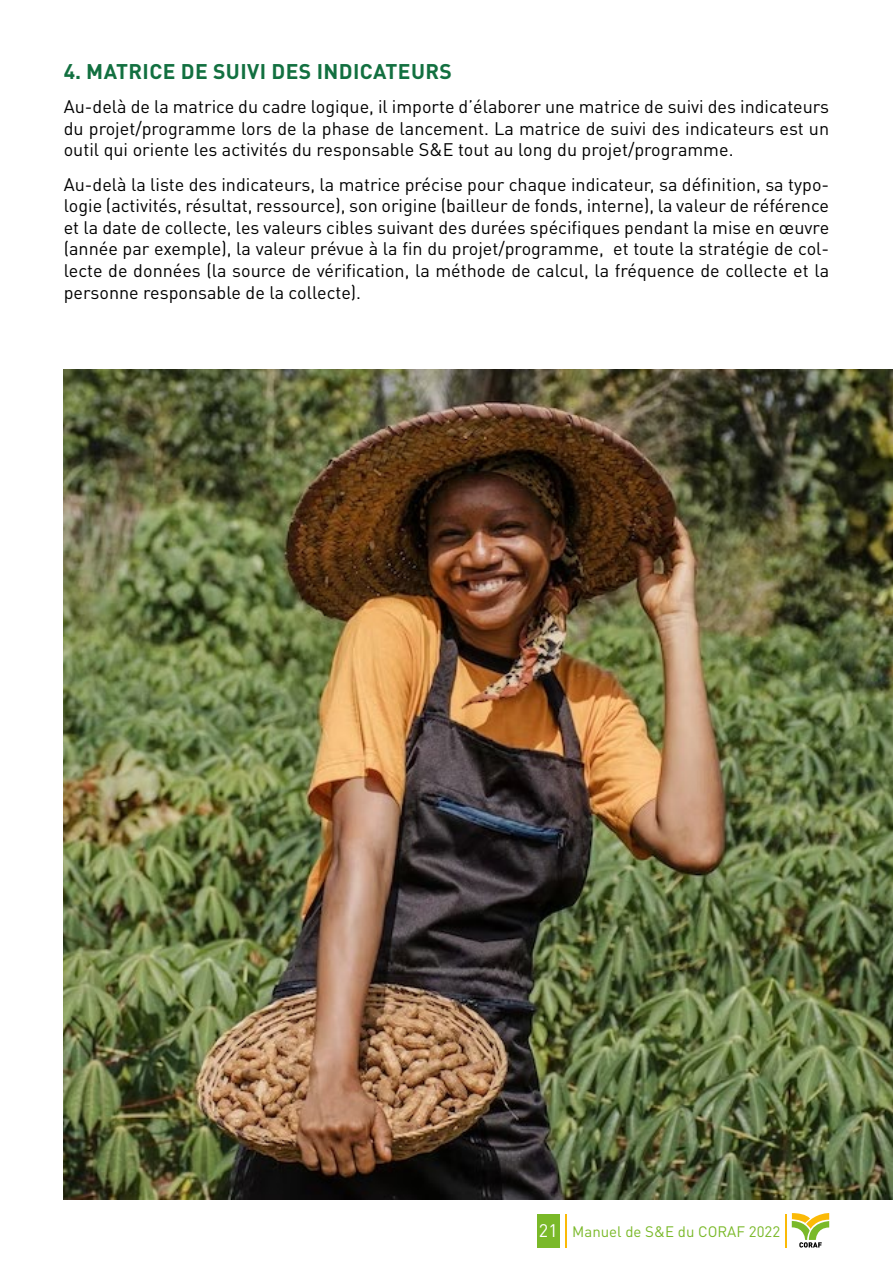
<style>
.page{position:relative;width:893px;height:1263px;background:#fff}
.page>*{position:absolute;margin:0;border:0;box-sizing:border-box;transform-origin:0 0}
.t1{font:700 21px "DIN Pro";letter-spacing:.02em;color:#127040}
.t2{font:18px/21.6px "DIN Pro";color:#000;text-align:justify}
.t3{font:15px "DIN Pro";color:#7ab929}
.s1{font-size:18px;color:#fff}
</style>
<div class="page">
<svg style="left:792px;top:1213px;width:37px;height:34px"></svg>
<hr style="left:565px;top:1214px;width:1px;height:34px;background:#fbba07">
<hr style="left:785px;top:1214px;width:2px;height:34px;background:#fbba07">
<div style="left:537px;top:1214px;width:23px;height:34px;background:#7ab929"></div>
<img style="left:64px;top:370px;width:829px;height:829px">
<p class="t1" style="left:64px;top:54px;width:390px">4. MATRICE DE SUIVI DES INDICATEURS</p>
<p class="t2" style="left:64px;top:94px;width:767px">Au-delà de la matrice du cadre logique, il importe d’élaborer une matrice de suivi des indicateurs du projet/programme lors de la phase de lancement. La matrice de suivi des indicateurs est un outil qui oriente les activités du responsable S&amp;E tout au long du projet/programme.</p>
<p class="t2" style="left:64px;top:172px;width:767px">Au-delà la liste des indicateurs, la matrice précise pour chaque indicateur, sa définition, sa typo&shy;logie (activités, résultat, ressource), son origine (bailleur de fonds, interne), la valeur de référence et la date de collecte, les valeurs cibles suivant des durées spécifiques pendant la mise en œuvre (année par exemple), la valeur prévue à la fin du projet/programme, et toute la stratégie de col&shy;lecte de données (la source de vérification, la méthode de calcul, la fréquence de collecte et la personne responsable de la collecte).</p>
<p class="t3" style="left:539px;top:1219px;width:243px"><span class="s1">21</span> Manuel de S&amp;E du CORAF 2022</p>
</div>
